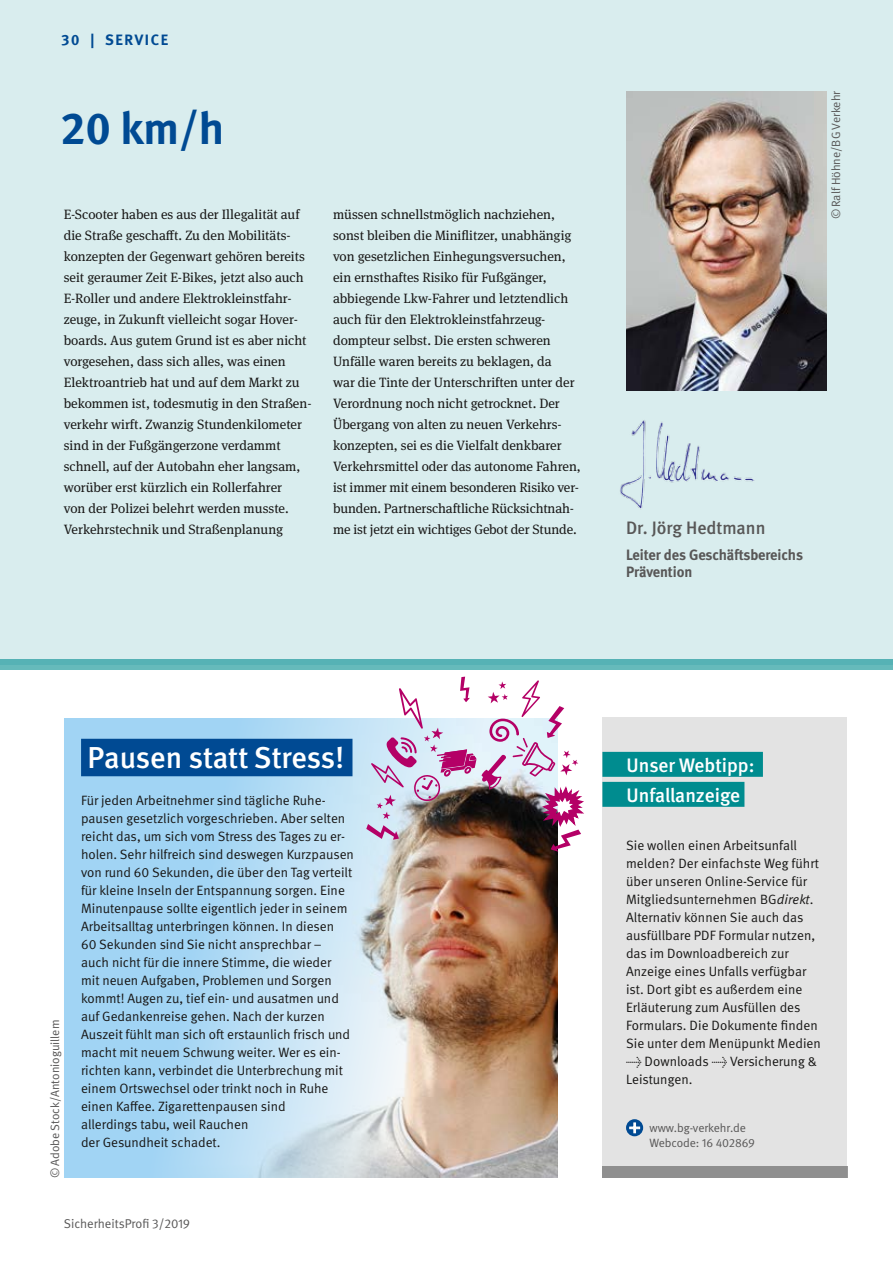
<style>
.page{position:relative;width:893px;height:1263px;background:#fff}
.page>*{position:absolute;margin:0;border:0;box-sizing:border-box;transform-origin:0 0}
.t1{font:700 45px "DGUV Meta";color:#004a93}
.t2{font:500 30.3px "DGUV Meta";letter-spacing:-.005em;color:#fff}
.t3{font:500 19.5px/30px "DGUV Meta";color:#fff}
.t4{font:500 18px "DGUV Meta";color:#585757}
.t5{font:700 15px/17.2px "DGUV Meta";letter-spacing:-.005em;color:#585757}
.t6{font:700 15px "DGUV Meta";letter-spacing:.11em;color:#004a93}
.t7{font:13.5px/21px "DGUV Meta Serif";color:#181716}
.t8{font:13.5px/18px "DGUV Meta";color:#181716}
.t9{font:12.75px "DGUV Meta";color:#585757}
.t10{font:12px/15px "DGUV Meta";letter-spacing:-.005em;color:#585757}
.s1{font-style:italic}
</style>
<div class="page">
<img style="left:64px;top:719px;width:493px;height:459px">
<div style="left:0;top:0;width:893px;height:665px;background:#d9edee"></div>
<svg style="left:0;top:659px;width:893px;height:11px;background:#5db5b7"></svg>
<div style="left:602px;top:717px;width:245px;height:461px;background:#e3e3e3"></div>
<div style="left:602px;top:1166px;width:246px;height:12px;background:#8f8f8f"></div>
<div style="left:602px;top:752px;width:161px;height:25px;background:#008c8f"></div>
<div style="left:602px;top:782px;width:142px;height:25px;background:#008c8f"></div>
<img style="left:626px;top:91px;width:201px;height:299px">
<svg style="left:626px;top:1119px;width:17px;height:17px"></svg>
<svg style="left:629px;top:1122px;width:11px;height:11px"></svg>
<img style="left:620px;top:420px;width:135px;height:89px">
<div style="left:81px;top:739px;width:271px;height:37px;background:#004a93"></div>
<img style="left:366px;top:677px;width:218px;height:175px">
<p class="t6" style="left:62px;top:31px;width:108px">30 | SERVICE</p>
<h1 class="t1" style="left:61px;top:101px;width:165px">20 km/h</h1>
<p class="t7" style="left:64px;top:204px;width:249px">E-Scooter haben es aus der Illegalität auf die Straße geschafft. Zu den Mobilitäts&shy;konzepten der Gegenwart gehören bereits seit geraumer Zeit E-Bikes, jetzt also auch E-Roller und andere Elektrokleinstfahr&shy;zeuge, in Zukunft vielleicht sogar Hover&shy;boards. Aus gutem Grund ist es aber nicht vorgesehen, dass sich alles, was einen Elektroantrieb hat und auf dem Markt zu bekommen ist, todesmutig in den Straßen&shy;verkehr wirft. Zwanzig Stundenkilometer sind in der Fußgängerzone verdammt schnell, auf der Autobahn eher langsam, worüber erst kürzlich ein Rollerfahrer<br>von der Polizei belehrt werden musste.<br>Verkehrstechnik und Straßenplanung</p>
<p class="t7" style="left:333px;top:204px;width:249px">müssen schnellstmöglich nachziehen, sonst bleiben die Miniflitzer, unabhängig von gesetzlichen Einhegungsversuchen, ein ernsthaftes Risiko für Fußgänger, abbiegende Lkw-Fahrer und letztendlich auch für den Elektrokleinstfahrzeug&shy;dompteur selbst. Die ersten schweren Unfälle waren bereits zu beklagen, da<br>war die Tinte der Unterschriften unter der Verordnung noch nicht getrocknet. Der Übergang von alten zu neuen Verkehrs&shy;konzepten, sei es die Vielfalt denkbarer Verkehrsmittel oder das autonome Fahren, ist immer mit einem besonderen Risiko ver&shy;bunden. Partnerschaftliche Rücksichtnah&shy;me ist jetzt ein wichtiges Gebot der Stunde.</p>
<p class="t10" style="left:829px;top:219px;width:130px;rotate:-90deg">©Ralf Höhne/BG Verkehr</p>
<h3 class="t4" style="left:626px;top:517px;width:141px">Dr. Jörg Hedtmann</h3>
<p class="t5" style="left:626px;top:546px;width:179px">Leiter des Geschäftsbereichs<br>Prävention</p>
<p class="t10" style="left:48px;top:1178px;width:160px;rotate:-90deg">©Adobe Stock/Antonioguillem</p>
<h2 class="t2" style="left:88px;top:740px;width:258px">Pausen statt Stress!</h2>
<p class="t8" style="left:81px;top:791px;width:274px">Für jeden Arbeitnehmer sind tägliche Ruhe&shy;pausen gesetzlich vorgeschrieben. Aber selten reicht das, um sich vom Stress des Tages zu er&shy;holen. Sehr hilfreich sind deswegen Kurzpausen von rund 60 Sekunden, die über den Tag verteilt für kleine Inseln der Entspannung sorgen. Eine Minutenpause sollte eigentlich jeder in seinem Arbeitsalltag unterbringen können. In diesen<br>60 Sekunden sind Sie nicht ansprechbar –<br>auch nicht für die innere Stimme, die wieder<br>mit neuen Aufgaben, Problemen und Sorgen kommt! Augen zu, tief ein- und ausatmen und auf Gedankenreise gehen. Nach der kurzen Auszeit fühlt man sich oft erstaunlich frisch und macht mit neuem Schwung weiter. Wer es ein&shy;richten kann, verbindet die Unterbrechung mit einem Ortswechsel oder trinkt noch in Ruhe einen Kaffee. Zigarettenpausen sind<br>allerdings tabu, weil Rauchen<br>der Gesundheit schadet.</p>
<p class="t9" style="left:64px;top:1216px;width:128px">SicherheitsProfi 3/2019</p>
<h3 class="t3" style="left:626px;top:751px;width:130px">Unser Webtipp:<br>Unfallanzeige</h3>
<p class="t8" style="left:626px;top:837px;width:196px">Sie wollen einen Arbeitsunfall melden? Der einfachste Weg führt über unseren Online-Service für<br>Mitgliedsunternehmen BG<span class="s1">direkt</span>.<br>Alternativ können Sie auch das ausfüllbare PDF Formular nutzen, das im Downloadbereich zur<br>Anzeige eines Unfalls verfügbar ist. Dort gibt es außerdem eine<br>Erläuterung zum Ausfüllen des<br>Formulars. Die Dokumente finden<br>Sie unter dem Menüpunkt Medien</p>
<p class="t8" style="left:626px;top:1053px;width:192px">→ Downloads → Versicherung &amp;<br>Leistungen.</p>
<p class="t10" style="left:649px;top:1121px;width:107px">www.bg-verkehr.de<br>Webcode: 16 402869</p>
</div>
